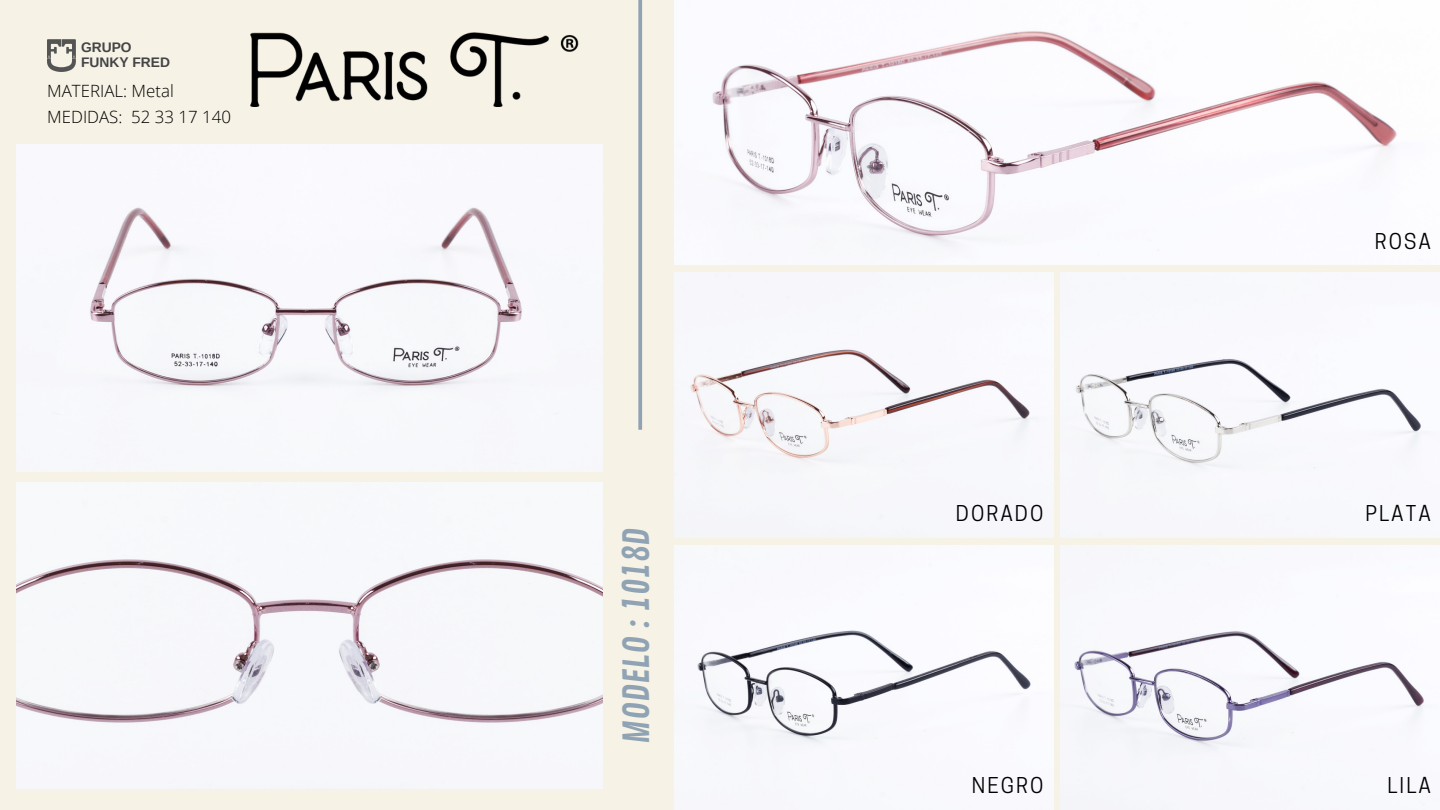
<style>
.page{position:relative;width:1440px;height:810px;background:#f6f2e5}
.page>*{position:absolute;margin:0;border:0;box-sizing:border-box;transform-origin:0 0}
.t1{font:35px "Contrail One";color:#8fa3b4}
.t2{font:20.5px "Cooper Hewitt";letter-spacing:.1em;color:#000}
.t3{font:300 16.9px/25.7px "Open Sans";color:#000}
.t4{font:700 13.8px/15px "Arimo";color:#444446}
</style>
<div class="page">
<img style="left:17px;top:483px;width:585px;height:305px">
<img style="left:675px;top:0;width:765px;height:265px">
<div style="left:675px;top:272px;width:378px;height:266px;background:#f7f7fb"></div>
<div style="left:1061px;top:272px;width:379px;height:266px;background:#f8f8fc"></div>
<div style="left:675px;top:545px;width:378px;height:265px;background:#f9f9fd"></div>
<div style="left:1061px;top:545px;width:379px;height:265px;background:#f8f8fd"></div>
<svg style="left:638px;top:0;width:4px;height:430px;background:#98a9b8"></svg>
<img style="left:47px;top:40px;width:29px;height:31px">
<div style="left:17px;top:145px;width:585px;height:327px;background:#f8f8fc"></div>
<img style="left:251px;top:32px;width:328px;height:74px">
<p class="t4" style="left:81px;top:40px;width:91px">GRUPO<br>FUNKY FRED</p>
<p class="t3" style="left:47px;top:78px;width:185px">MATERIAL: Metal<br>MEDIDAS: 52 33 17 140</p>
<h1 class="t1" style="left:616px;top:744px;width:218px;rotate:-90deg">MODELO : 1018D</h1>
<p class="t2" style="left:1375px;top:234px;width:58px">ROSA</p>
<p class="t2" style="left:956px;top:506px;width:89px">DORADO</p>
<p class="t2" style="left:1365px;top:506px;width:67px">PLATA</p>
<p class="t2" style="left:972px;top:777px;width:73px">NEGRO</p>
<p class="t2" style="left:1387px;top:777px;width:45px">LILA</p>
</div>
